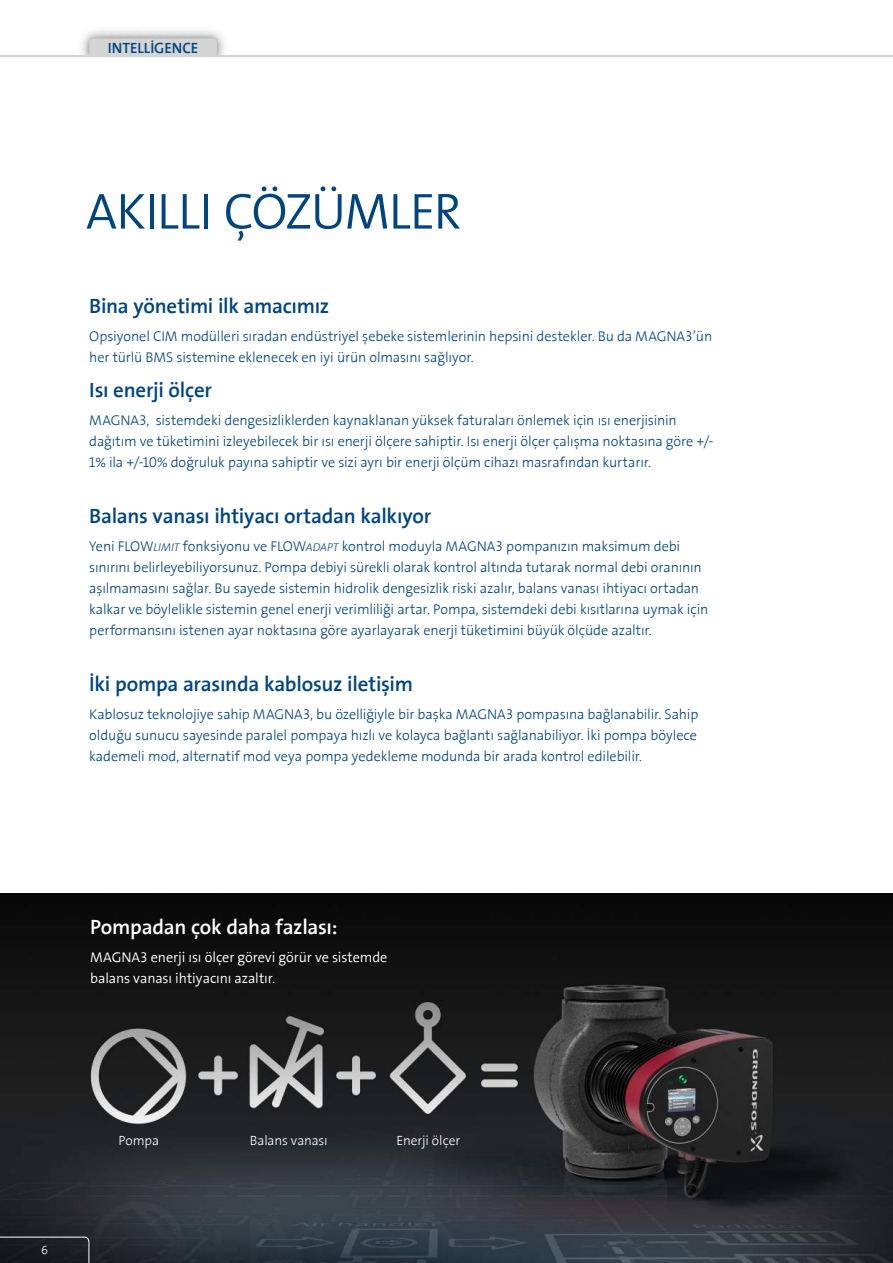
<style>
.page{position:relative;width:893px;height:1263px;background:#fff}
.page>*{position:absolute;margin:0;border:0;box-sizing:border-box;transform-origin:0 0}
.t1{font:51px "The Sans Grundfos TR4 SL";letter-spacing:-.025em;color:#004580}
.t2{font:600 21px "The Sans Grundfos TR6 SB";letter-spacing:-.015em;color:#004580}
.t3{font:600 21px "The Sans Grundfos TR6 SB";letter-spacing:-.015em;color:#fff}
.t4{font:600 15px "The Sans Grundfos TR6 SB";color:#004580}
.t5{font:300 14.25px/21px "The Sans Grundfos TR3 L";letter-spacing:-.01em;color:#004580}
.t6{font:14.25px/21px "The Sans Grundfos TR4 SL";letter-spacing:-.005em;color:#fff}
.t7{font:300 13.5px "The Sans Grundfos TR3 L";letter-spacing:-.005em;color:#fff}
.t8{font:300 12px "The Sans Grundfos TR3 L";color:#fff}
.s1{font-style:italic;font-size:11.4px}
</style>
<div class="page">
<div style="left:82px;top:31px;width:143px;height:34px;background:#241f1f;opacity:.35"></div>
<div style="left:89px;top:38px;width:128px;height:17px;background:#d5d4d5"></div>
<div style="left:0;top:57px;width:893px;height:1206px;background:#fff"></div>
<img style="left:0;top:893px;width:893px;height:370px">
<hr style="left:0;top:55px;width:893px;height:2px;background:#d5d4d5">
<svg style="left:0;top:1236px;width:90px;height:27px;background:#24262a"></svg>
<p class="t4" style="left:108px;top:41px;width:92px">INTELLIGENCE</p>
<h1 class="t1" style="left:86px;top:185px;width:377px">AKILLI ÇÖZÜMLER</h1>
<h2 class="t2" style="left:89px;top:295px;width:242px">Bina yönetimi ilk amacımız</h2>
<p class="t5" style="left:89px;top:326px;width:624px">Opsiyonel CIM modülleri sıradan endüstriyel şebeke sistemlerinin hepsini destekler. Bu da MAGNA3’ün her türlü BMS sistemine eklenecek en iyi ürün olmasını sağlıyor.</p>
<h2 class="t2" style="left:89px;top:379px;width:124px">Isı enerji ölçer</h2>
<p class="t5" style="left:89px;top:410px;width:626px">MAGNA3, sistemdeki dengesizliklerden kaynaklanan yüksek faturaları önlemek için ısı enerjisinin dağıtım ve tüketimini izleyebilecek bir ısı enerji ölçere sahiptir. Isı enerji ölçer çalışma noktasına göre +/-<br>1% ila +/-10% doğruluk payına sahiptir ve sizi ayrı bir enerji ölçüm cihazı masrafından kurtarır.</p>
<h2 class="t2" style="left:89px;top:505px;width:343px">Balans vanası ihtiyacı ortadan kalkıyor</h2>
<p class="t5" style="left:89px;top:536px;width:621px">Yeni FLOW<span class="s1">LIMIT</span> fonksiyonu ve FLOW<span class="s1">ADAPT</span> kontrol moduyla MAGNA3 pompanızın maksimum debi sınırını belirleyebiliyorsunuz. Pompa debiyi sürekli olarak kontrol altında tutarak normal debi oranının aşılmamasını sağlar. Bu sayede sistemin hidrolik dengesizlik riski azalır, balans vanası ihtiyacı ortadan kalkar ve böylelikle sistemin genel enerji verimliliği artar. Pompa, sistemdeki debi kısıtlarına uymak için performansını istenen ayar noktasına göre ayarlayarak enerji tüketimini büyük ölçüde azaltır.</p>
<h2 class="t2" style="left:89px;top:673px;width:325px">İki pompa arasında kablosuz iletişim</h2>
<p class="t5" style="left:89px;top:704px;width:610px;text-align:justify">Kablosuz teknolojiye sahip MAGNA3, bu özelliğiyle bir başka MAGNA3 pompasına bağlanabilir. Sahip olduğu sunucu sayesinde paralel pompaya hızlı ve kolayca bağlantı sağlanabiliyor. İki pompa böylece kademeli mod, alternatif mod veya pompa yedekleme modunda bir arada kontrol edilebilir.</p>
<h2 class="t3" style="left:90px;top:916px;width:249px">Pompadan çok daha fazlası:</h2>
<p class="t6" style="left:90px;top:947px;width:299px">MAGNA3 enerji ısı ölçer görevi görür ve sistemde balans vanası ihtiyacını azaltır.</p>
<p class="t8" style="left:41px;top:1244px;width:8px">6</p>
<p class="t7" style="left:119px;top:1134px;width:42px">Pompa</p>
<p class="t7" style="left:250px;top:1134px;width:79px">Balans vanası</p>
<p class="t7" style="left:396px;top:1134px;width:65px">Enerji ölçer</p>
</div>
